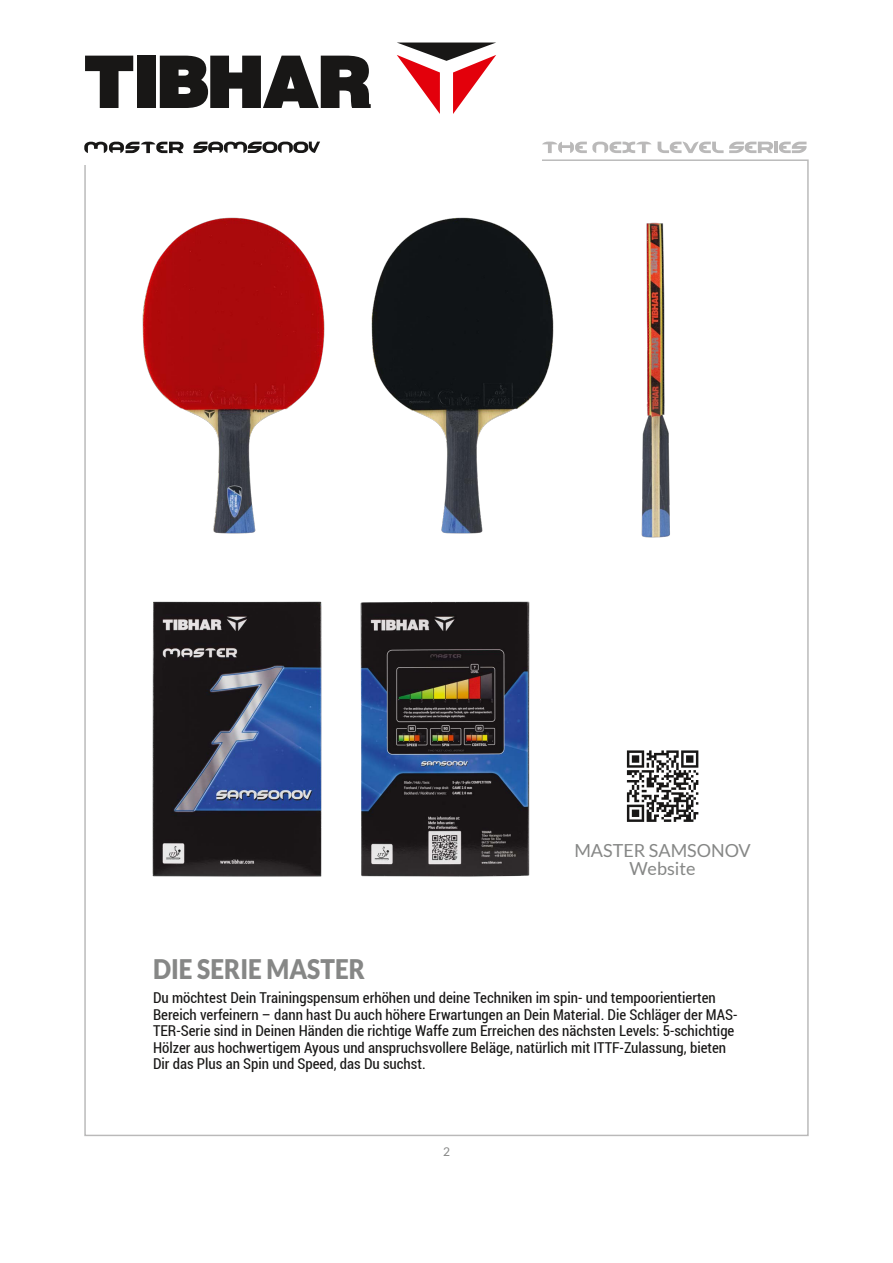
<style>
.page{position:relative;width:893px;height:1263px;background:#fff}
.page>*{position:absolute;margin:0;border:0;box-sizing:border-box;transform-origin:0 0}
.t1{font:900 27px "Lato";color:#868786;scale:.9 1}
.t2{font:18px/18px "Lato";color:#868786;text-align:center}
.t3{font:15px/16.5px "Roboto Condensed";color:#181716}
.t4{font:12px "Lato";color:#868786}
</style>
<div class="page">
<img style="left:142px;top:217px;width:183px;height:317px">
<img style="left:371px;top:217px;width:180px;height:317px">
<img style="left:551px;top:222px;width:119px;height:316px">
<img style="left:152px;top:601px;width:170px;height:276px">
<img style="left:360px;top:601px;width:170px;height:276px">
<svg style="left:627px;top:750px;width:71px;height:72px"></svg>
<svg style="left:397px;top:43px;width:99px;height:71px"></svg>
<svg style="left:160px;top:56px;width:211px;height:52px"></svg>
<div style="left:137px;top:56px;width:19px;height:52px;background:#181716"></div>
<svg style="left:85px;top:56px;width:48px;height:52px"></svg>
<svg style="left:542px;top:142px;width:110px;height:11px"></svg>
<svg style="left:779px;top:142px;width:27px;height:11px"></svg>
<hr style="left:774px;top:142px;width:4px;height:11px;background:#bab9b9">
<svg style="left:658px;top:142px;width:115px;height:11px"></svg>
<svg style="left:84px;top:142px;width:100px;height:11px"></svg>
<svg style="left:194px;top:142px;width:126px;height:11px"></svg>
<p class="t2" style="left:574px;top:841px;width:178px">MASTER SAMSONOV<br>Website</p>
<h1 class="t1" style="left:153px;top:953px;width:237px">DIE SERIE MASTER</h1>
<p class="t3" style="left:153px;top:990px;width:586px">Du möchtest Dein Trainingspensum erhöhen und deine Techniken im spin- und tempoorientierten Bereich verfeinern – dann hast Du auch höhere Erwartungen an Dein Material. Die Schläger der MAS-TER-Serie sind in Deinen Händen die richtige Waffe zum Erreichen des nächsten Levels: 5-schichtige Hölzer aus hochwertigem Ayous und anspruchsvollere Beläge, natürlich mit ITTF-Zulassung, bieten Dir das Plus an Spin und Speed, das Du suchst.</p>
<p class="t4" style="left:443px;top:1145px;width:8px">2</p>
</div>
